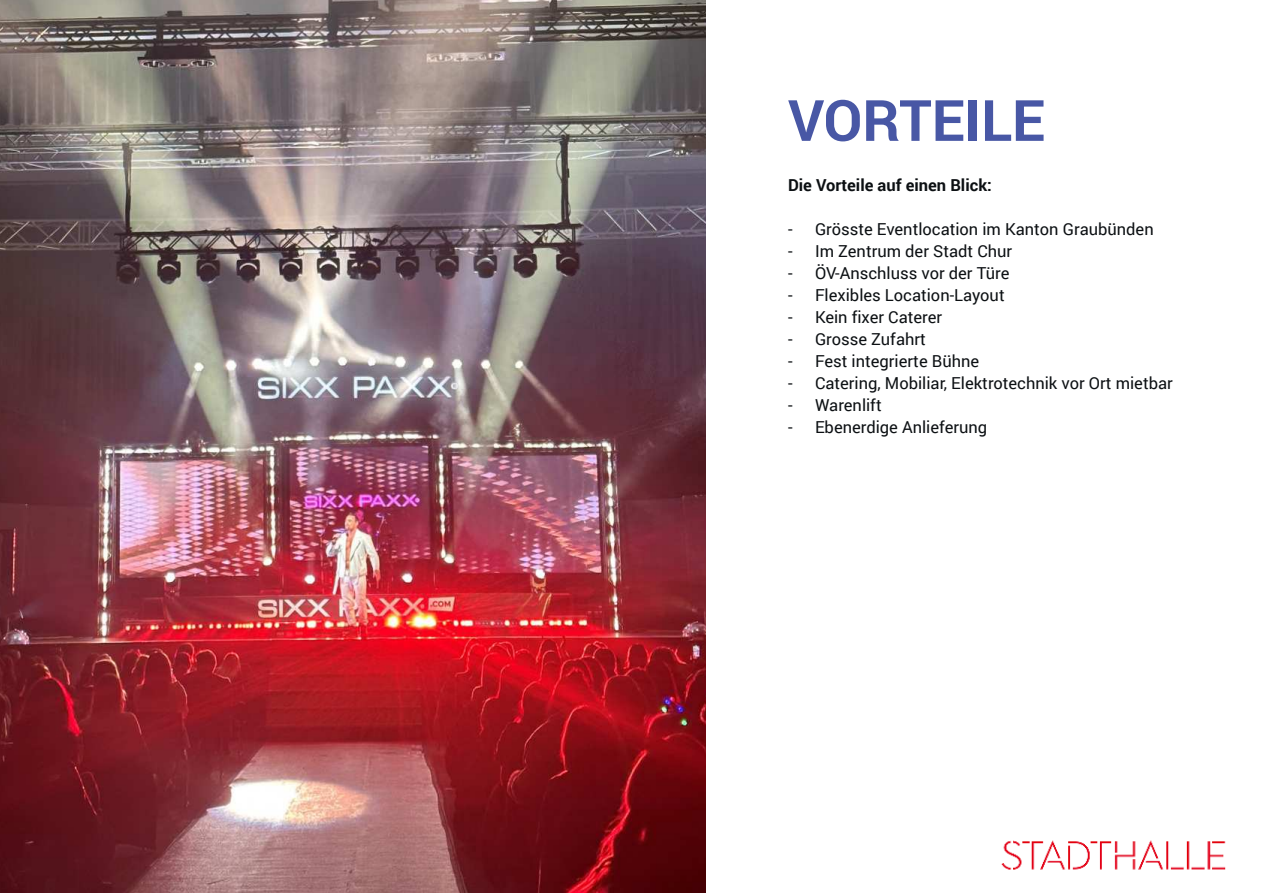
<style>
.page{position:relative;width:1263px;height:893px;background:#fff}
.page>*{position:absolute;margin:0;border:0;box-sizing:border-box;transform-origin:0 0}
.t1{font:700 57px "Roboto";color:#4857a5}
.t2{font:16.5px "Roboto";color:#0c1013}
.t3{font:700 16.5px "Roboto";color:#0c1013}
</style>
<div class="page">
<img style="left:1px;top:0;width:705px;height:893px">
<img style="left:1001px;top:840px;width:225px;height:30px">
<h1 class="t1" style="left:788px;top:97px;width:258px">VORTEILE</h1>
<p class="t3" style="left:788px;top:179px;width:205px">Die Vorteile auf einen Blick:</p>
<p class="t2" style="left:788px;top:222px;width:367px">- Grˆsste Eventlocation im Kanton Graub¸nden</p>
<p class="t2" style="left:788px;top:244px;width:226px">- Im Zentrum der Stadt Chur</p>
<p class="t2" style="left:788px;top:266px;width:223px">- ÷V-Anschluss vor der T¸re</p>
<p class="t2" style="left:788px;top:288px;width:218px">- Flexibles Location-Layout</p>
<p class="t2" style="left:788px;top:310px;width:156px">- Kein fixer Caterer</p>
<p class="t2" style="left:788px;top:332px;width:139px">- Grosse Zufahrt</p>
<p class="t2" style="left:788px;top:354px;width:193px">- Fest integrierte B¸hne</p>
<p class="t2" style="left:788px;top:376px;width:386px">- Catering, Mobiliar, Elektrotechnik vor Ort mietbar</p>
<p class="t2" style="left:788px;top:398px;width:95px">- Warenlift</p>
<p class="t2" style="left:788px;top:420px;width:201px">- Ebenerdige Anlieferung</p>
</div>
